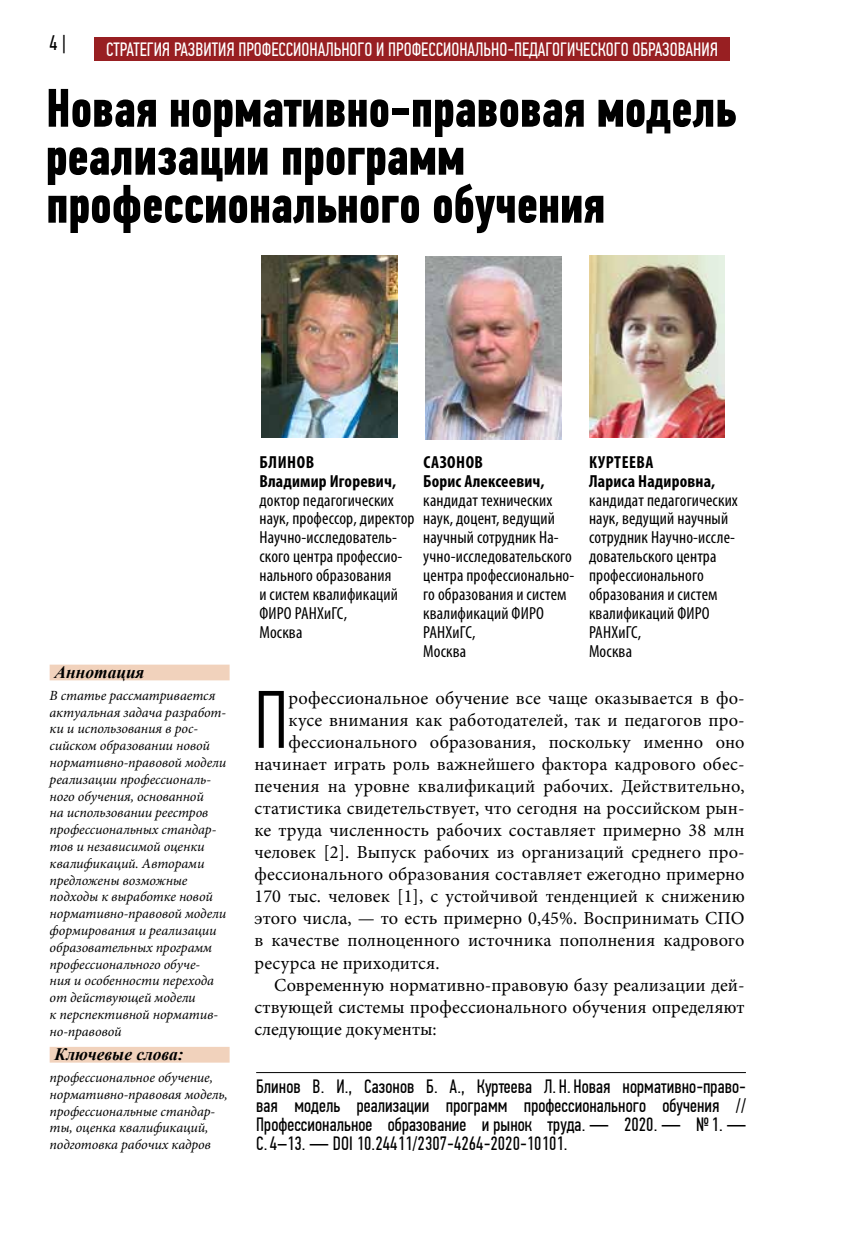
<style>
.page{position:relative;width:844px;height:1241px;background:#fff}
.page>*{position:absolute;margin:0;border:0;box-sizing:border-box;transform-origin:0 0}
.t1{font:300 81.73px "PF Din Text Comp Pro";color:#000}
.t2{font:700 54.25px/47.9px "PF Din Text Comp Pro";letter-spacing:-.005em;color:#000}
.t3{font:21px "PF Din Text Comp Pro";color:#000}
.t4{font:19.25px/19.2px "PF Din Text Comp Pro";letter-spacing:.005em;color:#000;text-align:justify}
.t5{font:19.25px "PF Din Text Comp Pro";color:#fff}
.t6{font:18.38px "Minion Pro";letter-spacing:.005em;color:#000}
.t7{font:condensed 17.5px/18.9px "Myriad Pro";letter-spacing:.01em;color:#000}
.t8{font:700 condensed 17.5px/18.9px "Myriad Pro";letter-spacing:.01em;color:#000}
.t9{font:italic 700 17.5px "Times New Roman";letter-spacing:-.005em;color:#000}
.t10{font:italic 14px/16.8px "Minion Pro";letter-spacing:-.005em;color:#000}
</style>
<div class="page">
<img style="left:425px;top:257px;width:136px;height:182px">
<hr style="left:256px;top:1072px;width:489px;height:1px;background:#000">
<div style="left:94px;top:37px;width:635px;height:24px;background:#981f22"></div>
<img style="left:589px;top:255px;width:135px;height:182px">
<img style="left:262px;top:255px;width:135px;height:182px">
<div style="left:50px;top:664px;width:179px;height:16px;background:#f1d2bc"></div>
<div style="left:50px;top:1046px;width:179px;height:16px;background:#f1d2bc"></div>
<p class="t3" style="left:50px;top:31px;width:18px">4 |</p>
<p class="t5" style="left:106px;top:39px;width:613px">СТРАТЕГИЯ РАЗВИТИЯ ПРОФЕССИОНАЛЬНОГО И ПРОФЕССИОНАЛЬНО-ПЕДАГОГИЧЕСКОГО ОБРАЗОВАНИЯ</p>
<h2 class="t2" style="left:46px;top:84px;width:691px">Новая нормативно-правовая модель реализации программ профессионального обучения</h2>
<p class="t9" style="left:55px;top:659px;width:91px">Аннотация</p>
<p class="t10" style="left:50px;top:686px;width:178px">В статье рассматривается актуальная задача разработ&shy;ки и использования в рос&shy;сийском образовании новой нормативно-правовой модели реализации профессиональ&shy;ного обучения, основанной<br>на использовании реестров профессиональных стандар&shy;тов и независимой оценки квалификаций. Авторами предложены возможные подходы к выработке новой нормативно-правовой модели формирования и реализации образовательных программ профессионального обуче-<br>ния и особенности перехода от действующей модели<br>к перспективной норматив&shy;но-правовой</p>
<p class="t9" style="left:55px;top:1041px;width:131px">Ключевые слова:</p>
<p class="t10" style="left:50px;top:1068px;width:180px">профессиональное обучение, нормативно-правовая модель, профессиональные стандар&shy;ты, оценка квалификаций, подготовка рабочих кадров</p>
<p class="t8" style="left:259px;top:452px;width:138px">БЛИНОВ<br>Владимир Игоревич,</p>
<p class="t7" style="left:259px;top:490px;width:157px">доктор педагогических наук, профессор, директор<br>Научно-исследователь&shy;ского центра профессио&shy;нального образования<br>и систем квалификаций<br>ФИРО РАНХиГС,<br>Москва</p>
<p class="t8" style="left:423px;top:452px;width:123px">САЗОНОВ<br>Борис Алексеевич,</p>
<p class="t7" style="left:423px;top:490px;width:153px">кандидат технических наук, доцент, ведущий научный сотрудник На&shy;учно-исследовательского центра профессионально&shy;го образования и систем квалификаций ФИРО<br>РАНХиГС,<br>Москва</p>
<p class="t8" style="left:589px;top:452px;width:128px">КУРТЕЕВА<br>Лариса Надировна,</p>
<p class="t7" style="left:589px;top:490px;width:150px">кандидат педагогических наук, ведущий научный сотрудник Научно-иссле&shy;довательского центра профессионального образования и систем квалификаций ФИРО<br>РАНХиГС,<br>Москва</p>
<h1 class="t1" style="left:254px;top:673px;width:35px">П</h1>
<p class="t6" style="left:288px;top:685px;width:457px">рофессиональное обучение все чаще оказывается в фо-</p>
<p class="t6" style="left:288px;top:707px;width:457px">кусе внимания как работодателей, так и педагогов про-</p>
<p class="t6" style="left:288px;top:729px;width:457px">фессионального образования, поскольку именно оно</p>
<p class="t6" style="left:254px;top:751px;width:489px">начинает играть роль важнейшего фактора кадрового обес-</p>
<p class="t6" style="left:254px;top:773px;width:491px">печения на уровне квалификаций рабочих. Действительно,</p>
<p class="t6" style="left:254px;top:795px;width:491px">статистика свидетельствует, что сегодня на российском рын-</p>
<p class="t6" style="left:254px;top:817px;width:491px">ке труда численность рабочих составляет примерно 38 млн</p>
<p class="t6" style="left:254px;top:839px;width:491px">человек [2]. Выпуск рабочих из организаций среднего про-</p>
<p class="t6" style="left:254px;top:861px;width:491px">фессионального образования составляет ежегодно примерно</p>
<p class="t6" style="left:254px;top:884px;width:491px">170 тыс. человек [1], с устойчивой тенденцией к снижению</p>
<p class="t6" style="left:254px;top:906px;width:491px">этого числа, — то есть примерно 0,45%. Воспринимать СПО</p>
<p class="t6" style="left:254px;top:928px;width:491px">в качестве полноценного источника пополнения кадрового</p>
<p class="t6" style="left:254px;top:950px;width:187px">ресурса не приходится.</p>
<p class="t6" style="left:274px;top:972px;width:472px">Современную нормативно-правовую базу реализации дей-</p>
<p class="t6" style="left:254px;top:994px;width:491px">ствующей системы профессионального обучения определяют</p>
<p class="t6" style="left:254px;top:1016px;width:184px">следующие документы:</p>
<p class="t4" style="left:256px;top:1076px;width:491px">Блинов В. И., Сазонов Б. А., Куртеева Л. Н. Новая нормативно-право&shy;вая модель реализации программ профессионального обучения // Профессиональное образование и рынок труда. — 2020. — №1. — С.4–13. — DOI 10.24411/2307-4264-2020-10101.</p>
</div>
